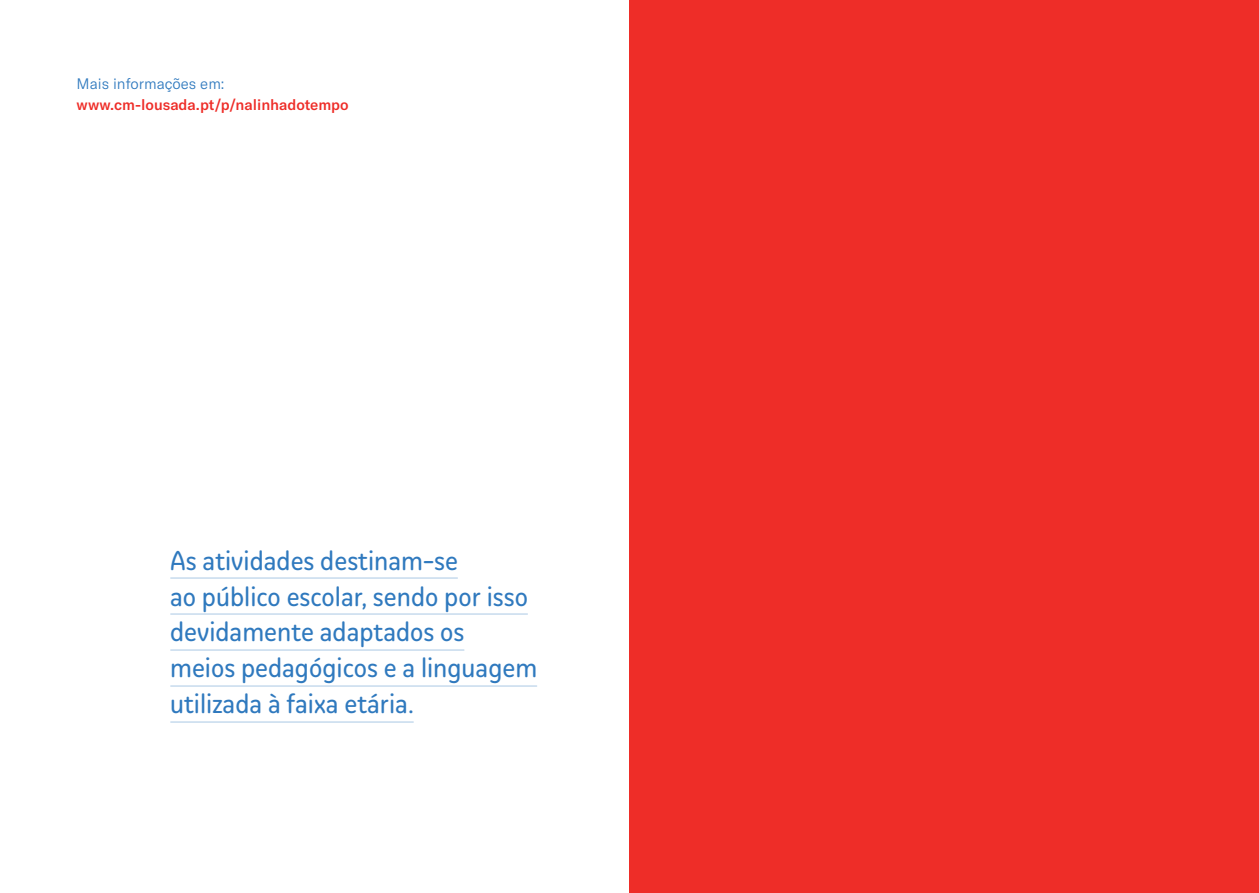
<style>
.page{position:relative;width:1259px;height:893px;background:#fff}
.page>*{position:absolute;margin:0;border:0;box-sizing:border-box;transform-origin:0 0}
.t1{font:27px/36px "Yuzu";color:#2f79be}
.t2{font:500 15px "GT America";color:#ee2d28}
.t3{font:300 15px "GT America";color:#2f79be}
</style>
<div class="page">
<div style="left:629px;top:0;width:630px;height:893px;background:#ee2d28"></div>
<hr style="left:170px;top:721px;width:244px;height:2px;background:#2f79be">
<hr style="left:170px;top:685px;width:367px;height:2px;background:#2f79be">
<hr style="left:170px;top:649px;width:294px;height:2px;background:#2f79be">
<hr style="left:170px;top:613px;width:358px;height:2px;background:#2f79be">
<hr style="left:170px;top:577px;width:288px;height:2px;background:#2f79be">
<p class="t3" style="left:77px;top:75px;width:149px">Mais informações em:</p>
<p class="t2" style="left:77px;top:96px;width:274px">www.cm-lousada.pt/p/nalinhadotempo</p>
<p class="t1" style="left:170px;top:542px;width:369px">As atividades destinam-se<br>ao público escolar, sendo por isso devidamente adaptados os<br>meios pedagógicos e a linguagem utilizada à faixa etária.</p>
</div>
